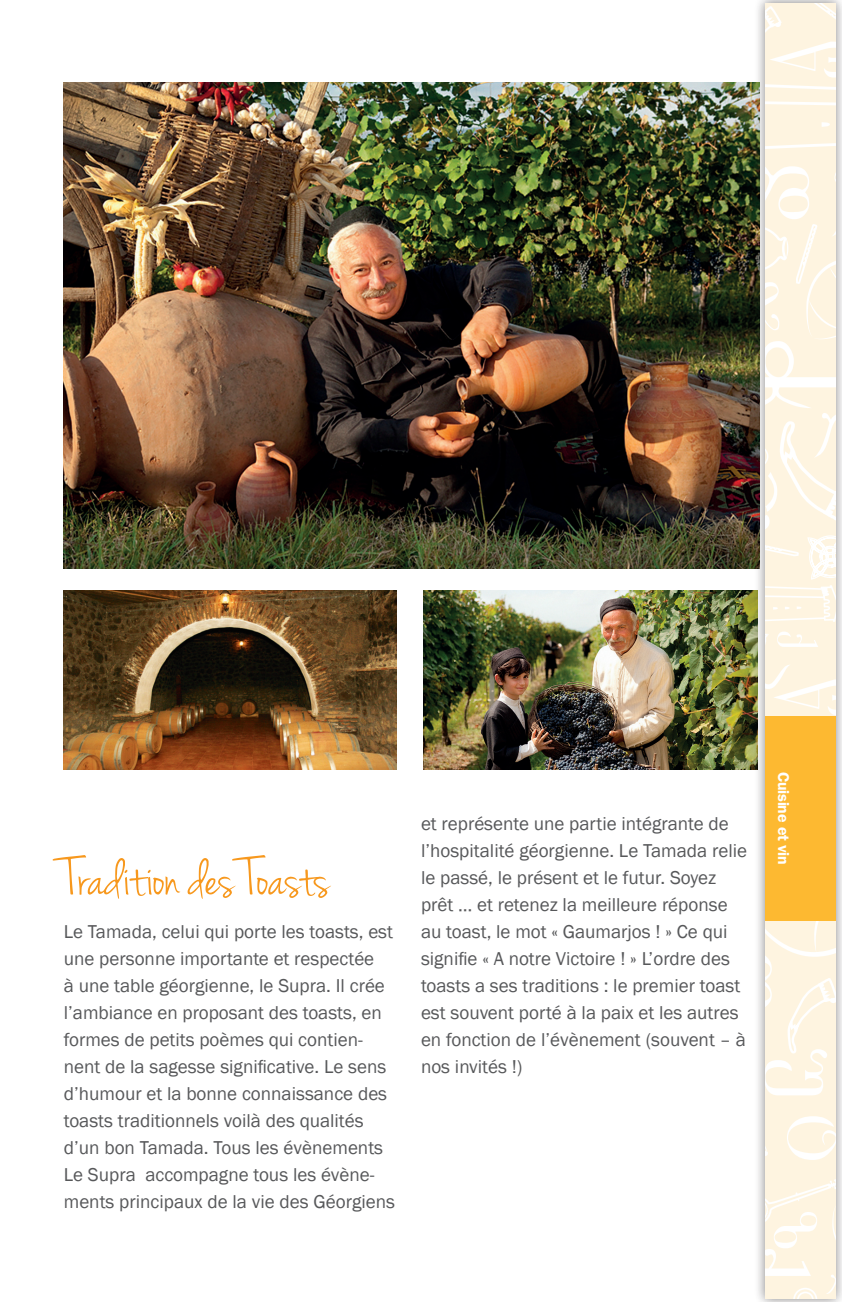
<style>
.page{position:relative;width:842px;height:1302px;background:#fff}
.page>*{position:absolute;margin:0;border:0;box-sizing:border-box;transform-origin:0 0}
.t1{font:56.25px "Jenna Sue";color:#f7981d}
.Body_Copy{font:19.12px/27px "Franklin Gothic";color:#57585a}
.t2{font:600 15.75px "Franklin Gothic";letter-spacing:-.015em;color:#fff}
</style>
<div class="page">
<img style="left:64px;top:83px;width:690px;height:485px">
<img style="left:64px;top:590px;width:333px;height:179px">
<img style="left:423px;top:590px;width:331px;height:179px">
<div style="left:754px;top:0;width:88px;height:1301px;background:#231f20;opacity:.5"></div>
<svg style="left:765px;top:3px;width:71px;height:1295px;fill:#fef4e0"></svg>
<div style="left:765px;top:716px;width:71px;height:204px;background:#fdb931"></div>
<p class="t1" style="left:64px;top:845px;width:267px">Tradition des Toasts</p>
<p class="Body_Copy" style="left:64px;top:918px;width:333px">Le Tamada, celui qui porte les toasts, est une personne importante et respectée<br>à une table géorgienne, le Supra. Il crée l’ambiance en proposant des toasts, en formes de petits poèmes qui contien&shy;nent de la sagesse significative. Le sens d’humour et la bonne connaissance des toasts traditionnels voilà des qualités d’un bon Tamada. Tous les évènements Le Supra accompagne tous les évène&shy;ments principaux de la vie des Géorgiens</p>
<p class="Body_Copy" style="left:421px;top:810px;width:328px">et représente une partie intégrante de l’hospitalité géorgienne. Le Tamada relie le passé, le présent et le futur. Soyez prêt … et retenez la meilleure réponse au toast, le mot « Gaumarjos ! » Ce qui signifie « A notre Victoire ! » L’ordre des toasts a ses traditions : le premier toast est souvent porté à la paix et les autres en fonction de l’évènement (souvent – à nos invités !)</p>
<p class="t2" style="left:793px;top:771px;width:95px;rotate:90deg">Cuisine et vin</p>
</div>
